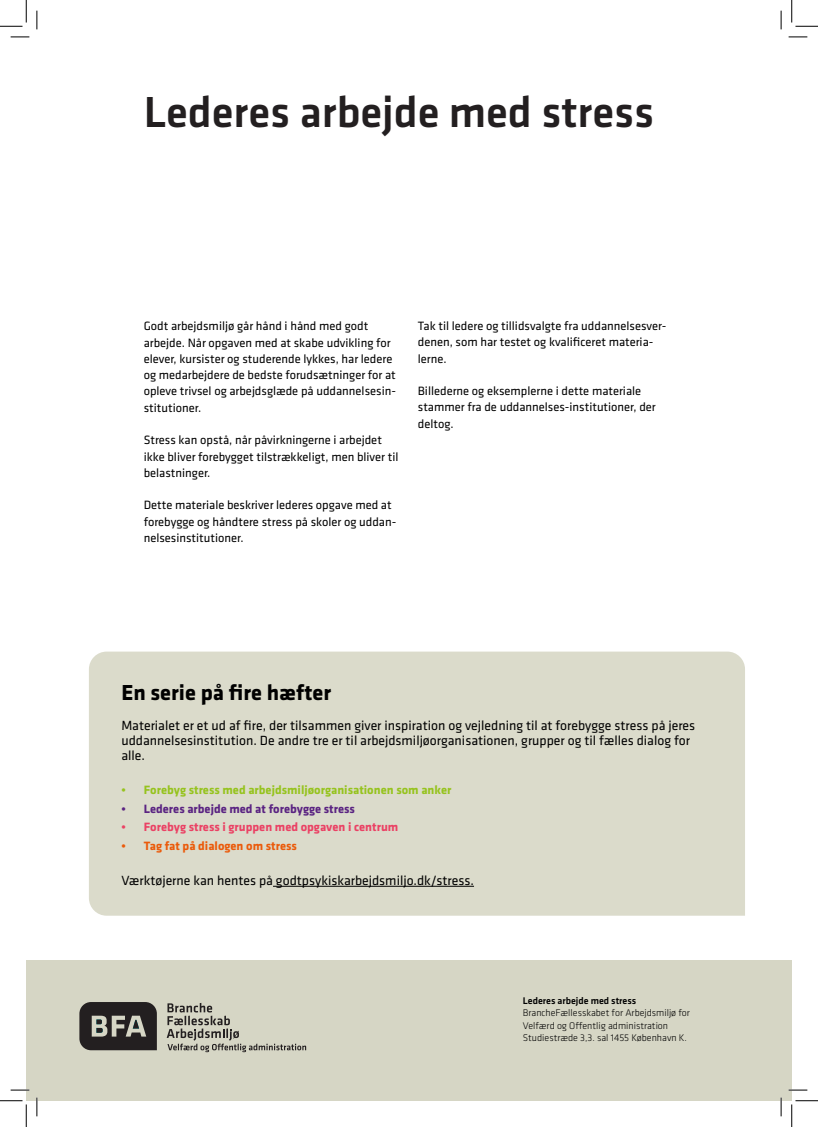
<style>
.page{position:relative;width:818px;height:1127px;background:#fff}
.page>*{position:absolute;margin:0;border:0;box-sizing:border-box;transform-origin:0 0}
.Overskrift_opslag_1__linie{font:500 45px "Klavika";color:#231f20}
.BAR_Brød{font:700 22.5px "Klavika";color:#000}
.BAR_Brød-2{font:13.75px/15px "Klavika Basic";color:#000}
.BAR_Brød-3{font:12.5px/16.2px "Klavika";color:#000}
.t1{font:700 12.5px "Klavika Basic";color:#96c31e}
.t2{font:700 12.5px "Klavika Basic";color:#eb4164}
.t3{font:700 12.5px "Klavika Basic";color:#5a2382}
.t4{font:700 12.5px "Klavika Basic";color:#eb5a0a}
.BAR_Brød-4{font:300 10px "Klavika";color:#000}
.BAR_Brød-5{font:500 10px "Klavika";color:#000}
</style>
<div class="page">
<div style="left:26px;top:960px;width:766px;height:140px;background:#d6d6c5"></div>
<svg style="left:79px;top:1002px;width:78px;height:47px"></svg>
<svg style="left:167px;top:1003px;width:139px;height:48px"></svg>
<div style="left:89px;top:651px;width:656px;height:264px;background:#dbdbcb"></div>
<hr style="left:273px;top:885px;width:201px;height:1px;background:#000">
<svg style="left:11px;top:36px;width:18px;height:2px"></svg>
<svg style="left:788px;top:36px;width:19px;height:2px"></svg>
<svg style="left:11px;top:1089px;width:18px;height:1px"></svg>
<svg style="left:788px;top:1089px;width:19px;height:1px"></svg>
<svg style="left:36px;top:11px;width:2px;height:18px"></svg>
<svg style="left:36px;top:1097px;width:2px;height:18px"></svg>
<svg style="left:780px;top:11px;width:2px;height:18px"></svg>
<svg style="left:780px;top:1097px;width:2px;height:18px"></svg>
<svg style="left:0;top:0;width:27px;height:27px"></svg>
<svg style="left:0;top:1100px;width:27px;height:26px"></svg>
<svg style="left:791px;top:0;width:27px;height:27px"></svg>
<svg style="left:791px;top:1100px;width:27px;height:26px"></svg>
<p class="Overskrift_opslag_1__linie" style="left:144px;top:82px;width:512px">Lederes arbejde med stress</p>
<p class="BAR_Brød-3" style="left:144px;top:318px;width:254px">Godt arbejdsmiljø går hånd i hånd med godt arbejde. Når opgaven med at skabe udvikling for elever, kursister og studerende lykkes, har ledere og medarbejdere de bedste forudsætninger for at opleve trivsel og arbejdsglæde på uddannelsesin&shy;stitutioner.</p>
<p class="BAR_Brød-3" style="left:144px;top:431px;width:256px">Stress kan opstå, når påvirkningerne i arbejdet ikke bliver forebygget tilstrækkeligt, men bliver til belastninger.</p>
<p class="BAR_Brød-3" style="left:144px;top:496px;width:254px">Dette materiale beskriver lederes opgave med at forebygge og håndtere stress på skoler og uddan&shy;nelsesinstitutioner.</p>
<p class="BAR_Brød-3" style="left:418px;top:317px;width:250px">Tak til ledere og tillidsvalgte fra uddannelsesver&shy;denen, som har testet og kvalificeret materia&shy;lerne.</p>
<p class="BAR_Brød-3" style="left:418px;top:382px;width:239px">Billederne og eksemplerne i dette materiale stammer fra de uddannelses-institutioner, der deltog.</p>
<p class="BAR_Brød" style="left:121px;top:676px;width:211px">En serie på fire hæfter</p>
<p class="BAR_Brød-2" style="left:121px;top:717px;width:575px">Materialet er et ud af fire, der tilsammen giver inspiration og vejledning til at forebygge stress på jeres uddannelsesinstitution. De andre tre er til arbejdsmiljøorganisationen, grupper og til fælles dialog for alle.</p>
<p class="t1" style="left:121px;top:780px;width:331px">• Forebyg stress med arbejdsmiljøorganisationen som anker</p>
<p class="t3" style="left:121px;top:799px;width:235px">• Lederes arbejde med at forebygge stress</p>
<p class="t2" style="left:121px;top:818px;width:278px">• Forebyg stress i gruppen med opgaven i centrum</p>
<p class="t4" style="left:121px;top:836px;width:177px">• Tag fat på dialogen om stress</p>
<p class="BAR_Brød-2" style="left:121px;top:872px;width:354px">Værktøjerne kan hentes på godtpsykiskarbejdsmiljo.dk/stress.</p>
<p class="BAR_Brød-5" style="left:523px;top:993px;width:115px">Lederes arbejde med stress</p>
<p class="BAR_Brød-4" style="left:523px;top:1006px;width:169px">BrancheFællesskabet for Arbejdsmiljø for</p>
<p class="BAR_Brød-4" style="left:523px;top:1018px;width:147px">Velfærd og Offentlig administration</p>
<p class="BAR_Brød-4" style="left:523px;top:1031px;width:166px">Studiestræde 3,3. sal 1455 København K.</p>
</div>
